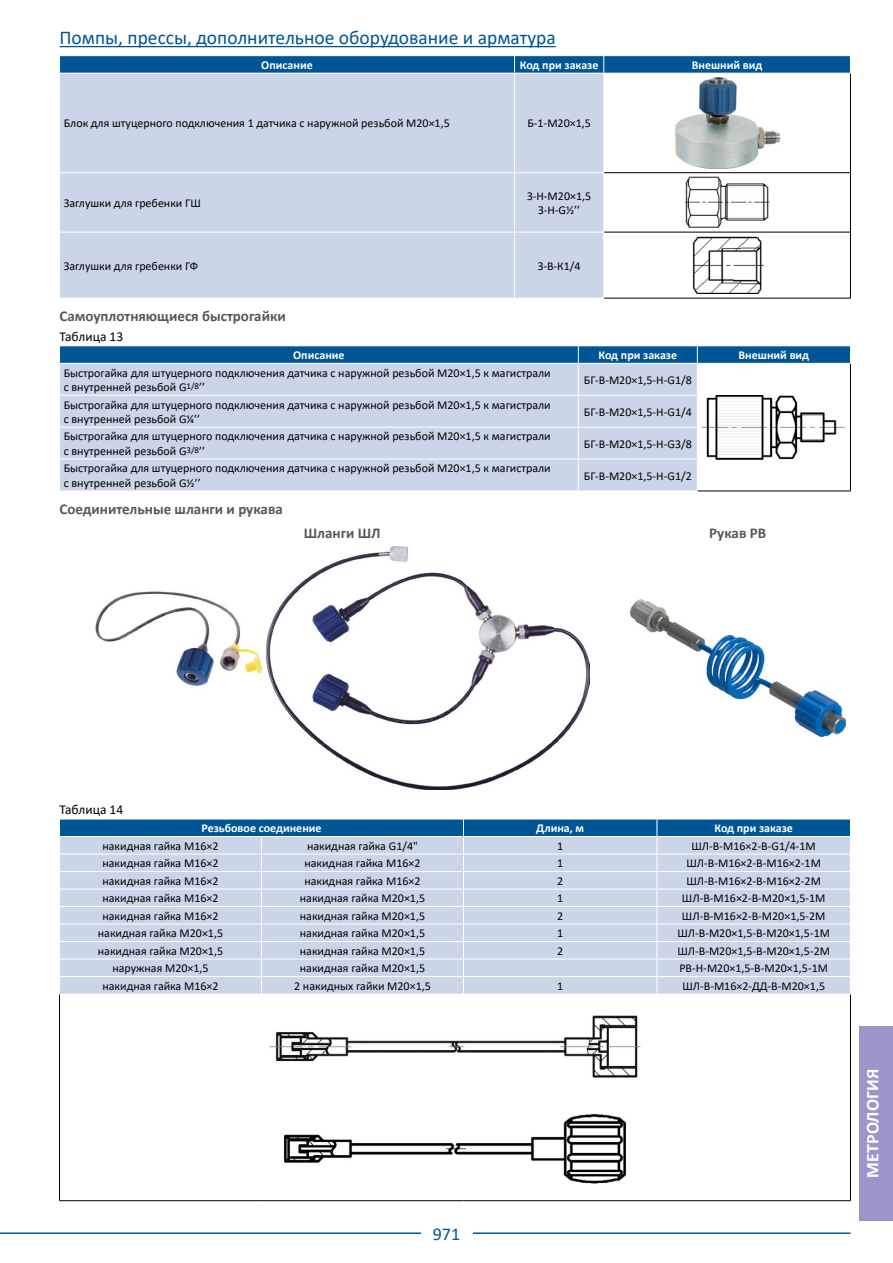
<style>
.page{position:relative;width:893px;height:1263px;background:#fff}
.page>*{position:absolute;margin:0;border:0;box-sizing:border-box;transform-origin:0 0}
.t1{font:19.5px "Calibri";color:#005595}
.t2{font:700 18px "Calibri";letter-spacing:.01em;color:#fff}
.t3{font:18px "Calibri";color:#005595}
.t4{font:700 15px "Calibri";color:#58585b}
.t5{font:13.5px "Calibri";color:#000}
.t6{font:12px/14.4px "Calibri";color:#000}
.t7{font:700 12px "Calibri";color:#fff}
.s1{font-size:9px}
</style>
<div class="page">
<hr style="left:0;top:1232px;width:850px;height:2px;background:#005595">
<hr style="left:60px;top:46px;width:496px;height:1px;background:#005595">
<div style="left:421px;top:1225px;width:51px;height:16px;background:#fff"></div>
<div style="left:859px;top:1026px;width:34px;height:194px;background:#9b95c9"></div>
<div style="left:60px;top:74px;width:543px;height:224px;background:#cbd5e8"></div>
<svg style="left:59px;top:56px;width:792px;height:17px;background:#085a98"></svg>
<hr style="left:514px;top:74px;width:1px;height:98px;background:#fff">
<hr style="left:59px;top:172px;width:455px;height:1px;background:#fff">
<hr style="left:514px;top:172px;width:90px;height:1px;background:#fff">
<hr style="left:514px;top:173px;width:1px;height:59px;background:#fff">
<hr style="left:59px;top:232px;width:455px;height:1px;background:#fff">
<hr style="left:514px;top:232px;width:90px;height:1px;background:#fff">
<hr style="left:514px;top:232px;width:1px;height:66px;background:#fff">
<hr style="left:604px;top:298px;width:247px;height:1px;background:#000">
<hr style="left:604px;top:232px;width:247px;height:1px;background:#000">
<hr style="left:604px;top:172px;width:247px;height:1px;background:#000">
<hr style="left:850px;top:74px;width:1px;height:98px;background:#000">
<hr style="left:850px;top:173px;width:1px;height:59px;background:#000">
<hr style="left:850px;top:232px;width:1px;height:66px;background:#000">
<img style="left:675px;top:77px;width:104px;height:91px">
<img style="left:685px;top:177px;width:85px;height:51px">
<img style="left:692px;top:236px;width:71px;height:58px">
<div style="left:60px;top:364px;width:637px;height:127px;background:#cbd5e8"></div>
<svg style="left:59px;top:346px;width:792px;height:17px;background:#095b98"></svg>
<hr style="left:578px;top:364px;width:1px;height:31px;background:#fff">
<hr style="left:59px;top:395px;width:519px;height:1px;background:#fff">
<hr style="left:578px;top:395px;width:120px;height:1px;background:#fff">
<hr style="left:578px;top:396px;width:1px;height:31px;background:#fff">
<hr style="left:59px;top:427px;width:519px;height:1px;background:#fff">
<hr style="left:578px;top:427px;width:120px;height:1px;background:#fff">
<hr style="left:578px;top:427px;width:1px;height:32px;background:#fff">
<hr style="left:59px;top:459px;width:519px;height:1px;background:#fff">
<hr style="left:578px;top:459px;width:120px;height:1px;background:#fff">
<hr style="left:578px;top:459px;width:1px;height:32px;background:#fff">
<hr style="left:850px;top:364px;width:1px;height:31px;background:#000">
<hr style="left:850px;top:395px;width:1px;height:32px;background:#000">
<hr style="left:850px;top:427px;width:1px;height:32px;background:#000">
<hr style="left:850px;top:459px;width:1px;height:32px;background:#000">
<hr style="left:698px;top:491px;width:153px;height:1px;background:#000">
<img style="left:702px;top:395px;width:143px;height:64px">
<img style="left:95px;top:546px;width:494px;height:244px">
<img style="left:630px;top:599px;width:215px;height:137px">
<svg style="left:59px;top:819px;width:792px;height:175px;background:#bbcbe1"></svg>
<hr style="left:59px;top:994px;width:1px;height:206px;background:#000">
<hr style="left:850px;top:994px;width:1px;height:206px;background:#000">
<hr style="left:59px;top:1200px;width:202px;height:1px;background:#000">
<hr style="left:261px;top:1200px;width:202px;height:1px;background:#000">
<hr style="left:463px;top:1200px;width:194px;height:1px;background:#000">
<hr style="left:657px;top:1200px;width:194px;height:1px;background:#000">
<img style="left:269px;top:1015px;width:372px;height:62px">
<img style="left:284px;top:1114px;width:342px;height:70px">
<h1 class="t1" style="left:60px;top:24px;width:498px">Помпы, прессы, дополнительное оборудование и арматура</h1>
<p class="t7" style="left:261px;top:56px;width:53px">Описание</p>
<p class="t7" style="left:520px;top:56px;width:80px">Код при заказе</p>
<p class="t7" style="left:692px;top:56px;width:72px">Внешний вид</p>
<p class="t6" style="left:64px;top:116px;width:387px">Блок для штуцерного подключения 1 датчика с наружной резьбой М20×1,5</p>
<p class="t6" style="left:527px;top:116px;width:65px">Б-1-М20×1,5</p>
<p class="t6" style="left:64px;top:195px;width:138px">Заглушки для гребенки ГШ</p>
<p class="t6" style="left:527px;top:188px;width:66px;text-align:center">З-Н-М20×1,5<br>З-Н-G½’’</p>
<p class="t6" style="left:64px;top:258px;width:136px">Заглушки для гребенки ГФ</p>
<p class="t6" style="left:538px;top:258px;width:44px">З-В-К1/4</p>
<p class="t4" style="left:60px;top:305px;width:228px">Самоуплотняющиеся быстрогайки</p>
<p class="t5" style="left:60px;top:327px;width:65px">Таблица 13</p>
<p class="t7" style="left:293px;top:347px;width:53px">Описание</p>
<p class="t7" style="left:598px;top:347px;width:80px">Код при заказе</p>
<p class="t7" style="left:739px;top:347px;width:72px">Внешний вид</p>
<p class="t6" style="left:64px;top:365px;width:488px">Быстрогайка для штуцерного подключения датчика с наружной резьбой М20×1,5 к магистрали с внутренней резьбой G<span class="s1">1/8</span>’’</p>
<p class="t6" style="left:584px;top:372px;width:109px">БГ-В-М20×1,5-Н-G1/8</p>
<p class="t6" style="left:64px;top:397px;width:488px">Быстрогайка для штуцерного подключения датчика с наружной резьбой М20×1,5 к магистрали с внутренней резьбой G¼’’</p>
<p class="t6" style="left:584px;top:404px;width:109px">БГ-В-М20×1,5-Н-G1/4</p>
<p class="t6" style="left:64px;top:429px;width:488px">Быстрогайка для штуцерного подключения датчика с наружной резьбой М20×1,5 к магистрали с внутренней резьбой G<span class="s1">3/8</span>’’</p>
<p class="t6" style="left:584px;top:436px;width:109px">БГ-В-М20×1,5-Н-G3/8</p>
<p class="t6" style="left:64px;top:461px;width:488px">Быстрогайка для штуцерного подключения датчика с наружной резьбой М20×1,5 к магистрали с внутренней резьбой G½’’</p>
<p class="t6" style="left:584px;top:468px;width:109px">БГ-В-М20×1,5-Н-G1/2</p>
<p class="t4" style="left:60px;top:498px;width:225px">Соединительные шланги и рукава</p>
<p class="t4" style="left:304px;top:522px;width:78px">Шланги ШЛ</p>
<p class="t4" style="left:709px;top:522px;width:58px">Рукав РВ</p>
<p class="t5" style="left:60px;top:800px;width:65px">Таблица 14</p>
<p class="t7" style="left:201px;top:820px;width:122px">Резьбовое соединение</p>
<p class="t7" style="left:536px;top:820px;width:49px">Длина, м</p>
<p class="t7" style="left:714px;top:820px;width:80px">Код при заказе</p>
<p class="t6" style="left:102px;top:838px;width:118px">накидная гайка М16×2</p>
<p class="t6" style="left:307px;top:838px;width:112px">накидная гайка G1/4"</p>
<p class="t6" style="left:557px;top:838px;width:8px">1</p>
<p class="t6" style="left:691px;top:838px;width:126px">ШЛ-В-М16×2-В-G1/4-1М</p>
<p class="t6" style="left:102px;top:856px;width:118px">накидная гайка М16×2</p>
<p class="t6" style="left:304px;top:856px;width:118px">накидная гайка М16×2</p>
<p class="t6" style="left:557px;top:856px;width:8px">1</p>
<p class="t6" style="left:686px;top:856px;width:136px">ШЛ-В-М16×2-В-М16×2-1М</p>
<p class="t6" style="left:102px;top:873px;width:118px">накидная гайка М16×2</p>
<p class="t6" style="left:304px;top:873px;width:118px">накидная гайка М16×2</p>
<p class="t6" style="left:557px;top:873px;width:8px">2</p>
<p class="t6" style="left:686px;top:873px;width:136px">ШЛ-В-М16×2-В-М16×2-2М</p>
<p class="t6" style="left:102px;top:891px;width:118px">накидная гайка М16×2</p>
<p class="t6" style="left:300px;top:891px;width:127px">накидная гайка М20×1,5</p>
<p class="t6" style="left:557px;top:891px;width:8px">1</p>
<p class="t6" style="left:682px;top:891px;width:145px">ШЛ-В-М16×2-В-М20×1,5-1М</p>
<p class="t6" style="left:102px;top:908px;width:118px">накидная гайка М16×2</p>
<p class="t6" style="left:300px;top:908px;width:127px">накидная гайка М20×1,5</p>
<p class="t6" style="left:557px;top:908px;width:8px">2</p>
<p class="t6" style="left:682px;top:908px;width:145px">ШЛ-В-М16×2-В-М20×1,5-2М</p>
<p class="t6" style="left:98px;top:926px;width:127px">накидная гайка М20×1,5</p>
<p class="t6" style="left:300px;top:926px;width:127px">накидная гайка М20×1,5</p>
<p class="t6" style="left:557px;top:926px;width:8px">1</p>
<p class="t6" style="left:677px;top:926px;width:154px">ШЛ-В-М20×1,5-В-М20×1,5-1М</p>
<p class="t6" style="left:98px;top:943px;width:127px">накидная гайка М20×1,5</p>
<p class="t6" style="left:300px;top:943px;width:127px">накидная гайка М20×1,5</p>
<p class="t6" style="left:557px;top:943px;width:8px">2</p>
<p class="t6" style="left:677px;top:943px;width:154px">ШЛ-В-М20×1,5-В-М20×1,5-2М</p>
<p class="t6" style="left:112px;top:961px;width:98px">наружная М20×1,5</p>
<p class="t6" style="left:300px;top:961px;width:127px">накидная гайка М20×1,5</p>
<p class="t6" style="left:679px;top:961px;width:150px">РВ-Н-М20×1,5-В-М20×1,5-1М</p>
<p class="t6" style="left:102px;top:978px;width:118px">накидная гайка М16×2</p>
<p class="t6" style="left:294px;top:978px;width:138px">2 накидных гайки М20×1,5</p>
<p class="t6" style="left:557px;top:978px;width:8px">1</p>
<p class="t6" style="left:682px;top:978px;width:144px">ШЛ-В-М16×2-ДД-В-М20×1,5</p>
<h2 class="t3" style="left:433px;top:1221px;width:29px">971</h2>
<h2 class="t2" style="left:860px;top:1178px;width:111px;rotate:-90deg">МЕТРОЛОГИЯ</h2>
</div>
